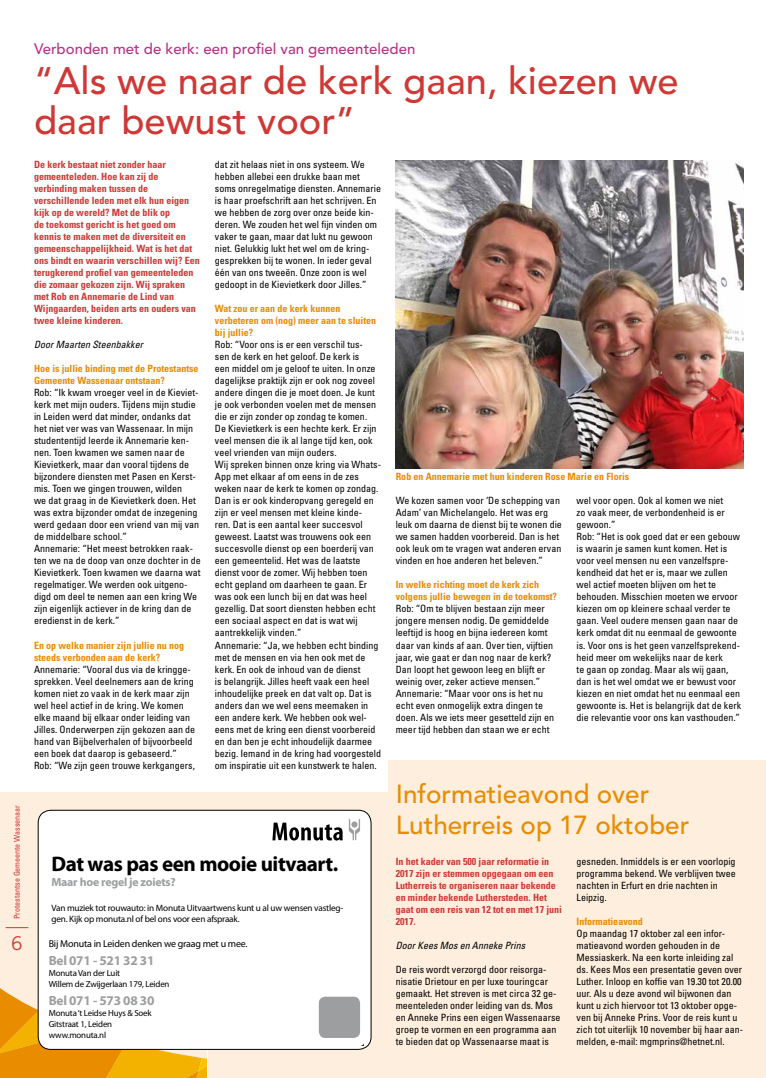
<style>
.page{position:relative;width:766px;height:1078px;background:#fff}
.page>*{position:absolute;margin:0;border:0;box-sizing:border-box;transform-origin:0 0}
.t1{font:500 38px/40px "Avenir LT Std";color:#cf3835}
.t2{font:500 26px/31.2px "Avenir LT Std";color:#e98c00}
.t3{font:700 21.1px "Myriad Pro";letter-spacing:-.02em;color:#000}
.t4{font:19px "Trade Gothic LT Std";color:#cf3835}
.t5{font:500 15px "Avenir LT Std";color:#b73285}
.t6{font:700 13.3px "Myriad Pro";letter-spacing:-.02em;color:#9c9e9f}
.t7{font:700 11.8px "Myriad Pro";letter-spacing:-.02em;color:#9c9e9f}
.t8{font:condensed 10px/12px "Univers LT Std";color:#000}
.t9{font:700 condensed 10px/12px "Univers LT Std";color:#cf3835}
.t10{font:700 condensed 10px/12px "Univers LT Std";color:#e98c00}
.t11{font:italic condensed 10px "Univers LT Std";color:#000}
.t12{font:10px "Myriad Pro";letter-spacing:-.02em;color:#000}
.t13{font:9.2px/11.3px "Myriad Pro";letter-spacing:-.02em;color:#000}
.t14{font:8.9px/11.1px "Myriad Pro";letter-spacing:-.02em;color:#000}
.t15{font:condensed 8px "Univers LT Std";color:#cf3835}
</style>
<div class="page">
<div style="left:0;top:792px;width:208px;height:285px;background:#fdeedd"></div>
<svg style="left:6px;top:927px;width:22px;height:1px"></svg>
<svg style="left:0;top:953px;width:208px;height:124px"></svg>
<div style="left:208px;top:792px;width:180px;height:285px;background:#fdeedd"></div>
<div style="left:38px;top:810px;width:333px;height:239px;background:#fff;border-radius:13px"></div>
<div style="left:38px;top:809px;width:333px;height:240px;border:1px solid #000;border-radius:13px"></div>
<svg style="left:272px;top:822px;width:70px;height:18px"></svg>
<svg style="left:349px;top:818px;width:11px;height:22px"></svg>
<div style="left:319px;top:996px;width:41px;height:41px;background:#9c9e9f;border-radius:6px"></div>
<div style="left:388px;top:760px;width:377px;height:317px;background:#fdeedd"></div>
<img style="left:395px;top:160px;width:348px;height:308px">
<p class="t15" style="left:12px;top:918px;width:115px;rotate:-90deg">Protestantse Gemeente Wassenaar</p>
<h3 class="t4" style="left:11px;top:931px;width:13px">6</h3>
<h3 class="t5" style="left:34px;top:40px;width:383px">Verbonden met de kerk: een profiel van gemeenteleden</h3>
<h1 class="t1" style="left:34px;top:62px;width:646px">“Als we naar de kerk gaan, kiezen we daar bewust voor”</h1>
<p class="t9" style="left:34px;top:158px;width:167px">De kerk bestaat niet zonder haar gemeenteleden. Hoe kan zij de verbinding maken tussen de verschillende leden met elk hun eigen kijk op de wereld? Met de blik op<br>de toekomst gericht is het goed om kennis te maken met de diversiteit en gemeenschappelijkheid. Wat is het dat ons bindt en waarin verschillen wij? Een terugkerend profiel van gemeenteleden die zomaar gekozen zijn. Wij spraken met Rob en Annemarie de Lind van Wijngaarden, beiden arts en ouders van twee kleine kinderen.</p>
<p class="t11" style="left:34px;top:338px;width:110px">Door Maarten Steenbakker</p>
<p class="t10" style="left:34px;top:362px;width:166px">Hoe is jullie binding met de Protestantse<br>Gemeente Wassenaar ontstaan?</p>
<p class="t8" style="left:34px;top:386px;width:168px">Rob: “Ik kwam vroeger veel in de Kieviet&shy;kerk met mijn ouders. Tijdens mijn studie in Leiden werd dat minder, ondanks dat het niet ver was van Wassenaar. In mijn studententijd leerde ik Annemarie ken&shy;nen. Toen kwamen we samen naar de Kievietkerk, maar dan vooral tijdens de bijzondere diensten met Pasen en Kerst&shy;mis. Toen we gingen trouwen, wilden<br>we dat graag in de Kievietkerk doen. Het was extra bijzonder omdat de inzegening werd gedaan door een vriend van mij van de middelbare school.”<br>Annemarie: “Het meest betrokken raak&shy;ten we na de doop van onze dochter in de Kievietkerk. Toen kwamen we daarna wat regelmatiger. We werden ook uitgeno&shy;digd om deel te nemen aan een kring We zijn eigenlijk actiever in de kring dan de eredienst in de kerk.”</p>
<p class="t10" style="left:34px;top:638px;width:151px">En op welke manier zijn jullie nu nog steeds verbonden aan de kerk?</p>
<p class="t8" style="left:34px;top:662px;width:163px">Annemarie: “Vooral dus via de kringge&shy;sprekken. Veel deelnemers aan de kring komen niet zo vaak in de kerk maar zijn wel heel actief in de kring. We komen elke maand bij elkaar onder leiding van Jilles. Onderwerpen zijn gekozen aan de hand van Bijbelverhalen of bijvoorbeeld een boek dat daarop is gebaseerd.” Rob: “We zijn geen trouwe kerkgangers,</p>
<p class="t8" style="left:215px;top:158px;width:168px">dat zit helaas niet in ons systeem. We hebben allebei een drukke baan met soms onregelmatige diensten. Annemarie is haar proefschrift aan het schrijven. En we hebben de zorg over onze beide kin&shy;deren. We zouden het wel fijn vinden om vaker te gaan, maar dat lukt nu gewoon niet. Gelukkig lukt het wel om de kring&shy;gesprekken bij te wonen. In ieder geval één van ons tweeën. Onze zoon is wel gedoopt in de Kievietkerk door Jilles.”</p>
<p class="t10" style="left:215px;top:302px;width:163px">Wat zou er aan de kerk kunnen verbeteren om (nog) meer aan te sluiten bij jullie?</p>
<p class="t8" style="left:215px;top:338px;width:168px">Rob: “Voor ons is er een verschil tus-<br>sen de kerk en het geloof. De kerk is<br>een middel om je geloof te uiten. In onze dagelijkse praktijk zijn er ook nog zoveel andere dingen die je moet doen. Je kunt je ook verbonden voelen met de mensen die er zijn zonder op zondag te komen.<br>De Kievietkerk is een hechte kerk. Er zijn veel mensen die ik al lange tijd ken, ook veel vrienden van mijn ouders.<br>Wij spreken binnen onze kring via Whats-App met elkaar af om eens in de zes weken naar de kerk te komen op zondag.<br>Dan is er ook kinderopvang geregeld en zijn er veel mensen met kleine kinde-<br>ren. Dat is een aantal keer succesvol geweest. Laatst was trouwens ook een succesvolle dienst op een boerderij van een gemeentelid. Het was de laatste dienst voor de zomer. Wij hebben toen echt gepland om daarheen te gaan. Er was ook een lunch bij en dat was heel gezellig. Dat soort diensten hebben echt een sociaal aspect en dat is wat wij aantrekkelijk vinden.”<br>Annemarie: “Ja, we hebben echt binding met de mensen en via hen ook met de kerk. En ook de inhoud van de dienst<br>is belangrijk. Jilles heeft vaak een heel inhoudelijke preek en dat valt op. Dat is anders dan we wel eens meemaken in een andere kerk. We hebben ook wel&shy;eens met de kring een dienst voorbereid en dan ben je echt inhoudelijk daarmee bezig. Iemand in de kring had voorgesteld om inspiratie uit een kunstwerk te halen.</p>
<p class="t10" style="left:395px;top:470px;width:235px">Rob en Annemarie met hun kinderen Rose Marie en Floris</p>
<p class="t8" style="left:576px;top:494px;width:166px">wel voor open. Ook al komen we niet<br>zo vaak meer, de verbondenheid is er gewoon.”<br>Rob: “Het is ook goed dat er een gebouw is waarin je samen kunt komen. Het is voor veel mensen nu een vanzelfspre&shy;kendheid dat het er is, maar we zullen wel actief moeten blijven om het te behouden. Misschien moeten we ervoor kiezen om op kleinere schaal verder te gaan. Veel oudere mensen gaan naar de kerk omdat dit nu eenmaal de gewoonte is. Voor ons is het geen vanzelfsprekend&shy;heid meer om wekelijks naar de kerk<br>te gaan op zondag. Maar als wij gaan, dan is het wel omdat we er bewust voor kiezen en niet omdat het nu eenmaal een gewoonte is. Het is belangrijk dat de kerk die relevantie voor ons kan vasthouden.”</p>
<p class="t8" style="left:395px;top:494px;width:168px">We kozen samen voor ‘De schepping van Adam’ van Michelangelo. Het was erg leuk om daarna de dienst bij te wonen die we samen hadden voorbereid. Dan is het ook leuk om te vragen wat anderen ervan vinden en hoe anderen het beleven.”</p>
<p class="t10" style="left:395px;top:578px;width:163px">In welke richting moet de kerk zich volgens jullie bewegen in de toekomst?</p>
<p class="t8" style="left:395px;top:602px;width:160px">Rob: “Om te blijven bestaan zijn meer jongere mensen nodig. De gemiddelde leeftijd is hoog en bijna iedereen komt daar van kinds af aan. Over tien, vijftien jaar, wie gaat er dan nog naar de kerk?<br>Dan loopt het gewoon leeg en blijft er weinig over, zeker actieve mensen.” Annemarie: “Maar voor ons is het nu echt even onmogelijk extra dingen te doen. Als we iets meer gesetteld zijn en meer tijd hebben dan staan we er echt</p>
<h3 class="t3" style="left:51px;top:849px;width:288px">Dat was pas een mooie uitvaart.</h3>
<p class="t7" style="left:51px;top:874px;width:126px">Maar hoe regel je zoiets?</p>
<p class="t13" style="left:51px;top:901px;width:293px">Van muziek tot rouwauto: in Monuta Uitvaartwens kunt u al uw wensen vastleg&shy;gen. Kijk op monuta.nl of bel ons voor een afspraak.</p>
<p class="t12" style="left:49px;top:937px;width:200px">Bij Monuta in Leiden denken we graag met u mee.</p>
<h3 class="t6" style="left:49px;top:951px;width:107px">Bel 071 - 521 32 31</h3>
<p class="t14" style="left:49px;top:967px;width:122px">Monuta Van der Luit<br>Willem de Zwijgerlaan 179, Leiden</p>
<h3 class="t6" style="left:49px;top:991px;width:107px">Bel 071 - 573 08 30</h3>
<p class="t14" style="left:49px;top:1006px;width:104px">Monuta ‘t Leidse Huys &amp; Soek<br>Gitstraat 1, Leiden www.monuta.nl</p>
<h2 class="t2" style="left:395px;top:778px;width:295px">Informatieavond over<br>Lutherreis op 17 oktober</h2>
<p class="t9" style="left:395px;top:854px;width:168px">In het kader van 500 jaar reformatie in<br>2017 zijn er stemmen opgegaan om een<br>Lutherreis te organiseren naar bekende en minder bekende Luthersteden. Het gaat om een reis van 12 tot en met 17 juni<br>2017.</p>
<p class="t11" style="left:395px;top:938px;width:131px">Door Kees Mos en Anneke Prins</p>
<p class="t8" style="left:395px;top:962px;width:166px">De reis wordt verzorgd door reisorga&shy;nisatie Drietour en per luxe touringcar gemaakt. Het streven is met circa 32 ge&shy;meenteleden onder leiding van ds. Mos en Anneke Prins een eigen Wassenaarse groep te vormen en een programma aan te bieden dat op Wassenaarse maat is</p>
<p class="t8" style="left:576px;top:854px;width:161px">gesneden. Inmiddels is er een voorlopig programma bekend. We verblijven twee nachten in Erfurt en drie nachten in<br>Leipzig.</p>
<p class="t10" style="left:576px;top:914px;width:68px">Informatieavond</p>
<p class="t8" style="left:576px;top:926px;width:168px">Op maandag 17 oktober zal een infor&shy;matieavond worden gehouden in de Messiaskerk. Na een korte inleiding zal ds. Kees Mos een presentatie geven over Luther. Inloop en koffie van 19.30 tot 20.00 uur. Als u deze avond wil bijwonen dan kunt u zich hiervoor tot 13 oktober opge&shy;ven bij Anneke Prins. Voor de reis kunt u zich tot uiterlijk 10 november bij haar aan&shy;melden, e-mail: mgmprins@hetnet.nl.</p>
</div>
